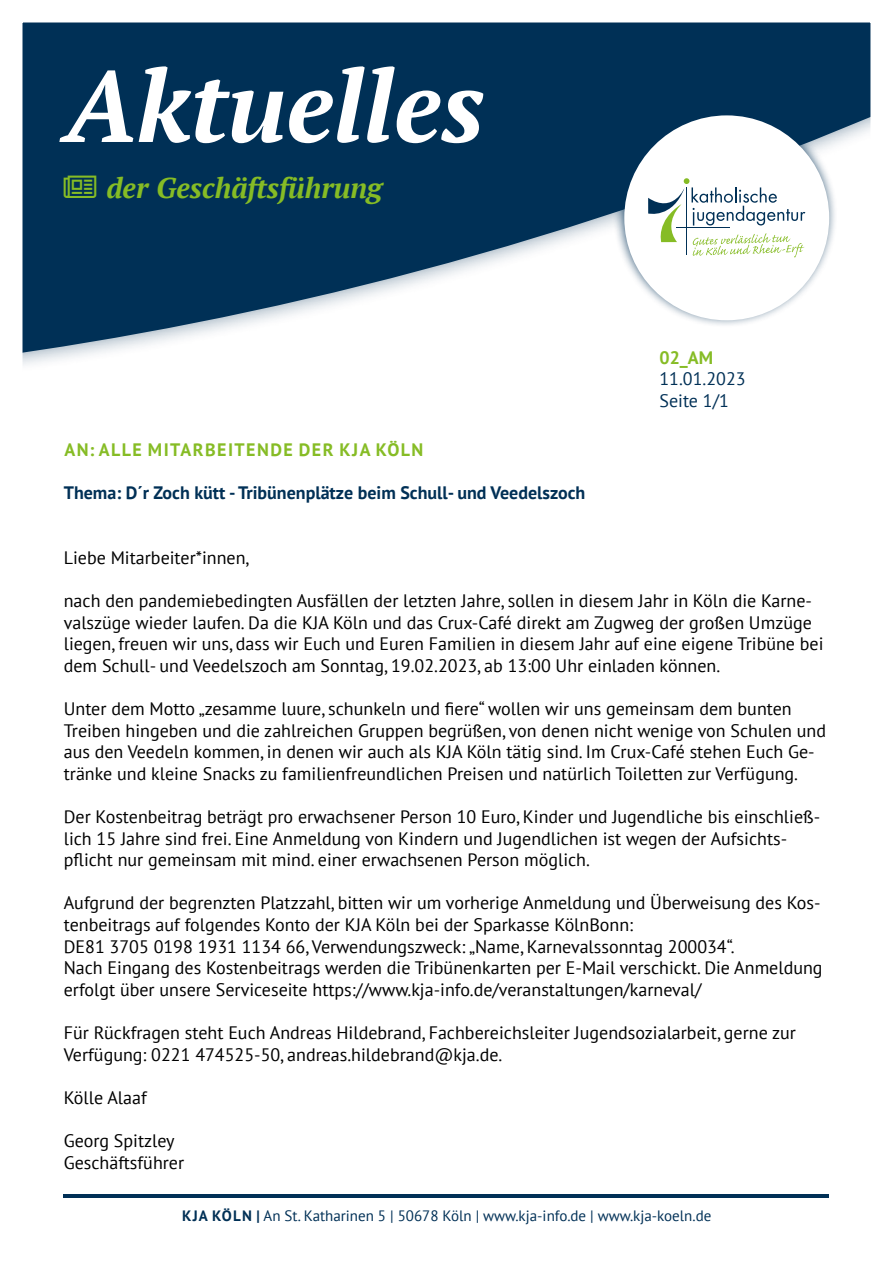
<style>
.page{position:relative;width:893px;height:1263px;background:#fff}
.page>*{position:absolute;margin:0;border:0;box-sizing:border-box;transform-origin:0 0}
.t1{font:italic 700 100.5px "PT Serif";color:#fff}
.t2{font:italic 700 28.5px "PT Serif";color:#86bc25}
.t3{font:18px/21.6px "PT Sans";color:#000}
.t4{font:700 18px "PT Sans";color:#003056}
.t5{font:700 18px "PT Sans";letter-spacing:.08em;color:#86bc25}
.t6{font:18px/21.6px "PT Sans";color:#003056}
.t7{font:15px "PT Sans";color:#003056}
.s1{font-weight:700}
</style>
<div class="page">
<svg style="left:23px;top:23px;width:847px;height:335px;fill:#003056"></svg>
<hr style="left:64px;top:1194px;width:765px;height:3px;background:#003056">
<div style="left:613px;top:102px;width:225px;height:225px;background:#003056;opacity:.75"></div>
<div style="left:624px;top:115px;width:205px;height:205px;background:#fff;border-radius:50%"></div>
<svg style="left:648px;top:178px;width:157px;height:79px"></svg>
<svg style="left:64px;top:175px;width:32px;height:22px"></svg>
<h1 class="t1" style="left:64px;top:40px;width:422px">Aktuelles</h1>
<h2 class="t2" style="left:106px;top:168px;width:277px">der Geschäftsführung</h2>
<p class="t5" style="left:65px;top:437px;width:360px">AN: ALLE MITARBEITENDE DER KJA KÖLN</p>
<p class="t4" style="left:64px;top:481px;width:523px">Thema: D´r Zoch kütt - Tribünenplätze beim Schull- und Veedelszoch</p>
<p class="t5" style="left:659px;top:345px;width:55px">02_AM</p>
<p class="t6" style="left:659px;top:368px;width:88px">11.01.2023<br>Seite 1/1</p>
<p class="t3" style="left:64px;top:546px;width:187px">Liebe Mitarbeiter*innen,</p>
<p class="t3" style="left:64px;top:589px;width:761px">nach den pandemiebedingten Ausfällen der letzten Jahre, sollen in diesem Jahr in Köln die Karne&shy;valszüge wieder laufen. Da die KJA Köln und das Crux-Café direkt am Zugweg der großen Umzüge liegen, freuen wir uns, dass wir Euch und Euren Familien in diesem Jahr auf eine eigene Tribüne bei dem Schull- und Veedelszoch am Sonntag, 19.02.2023, ab 13:00 Uhr einladen können.</p>
<p class="t3" style="left:64px;top:697px;width:764px">Unter dem Motto „zesamme luure, schunkeln und fiere“ wollen wir uns gemeinsam dem bunten Treiben hingeben und die zahlreichen Gruppen begrüßen, von denen nicht wenige von Schulen und aus den Veedeln kommen, in denen wir auch als KJA Köln tätig sind. Im Crux-Café stehen Euch Ge&shy;tränke und kleine Snacks zu familienfreundlichen Preisen und natürlich Toiletten zur Verfügung.</p>
<p class="t3" style="left:64px;top:805px;width:758px">Der Kostenbeitrag beträgt pro erwachsener Person 10 Euro, Kinder und Jugendliche bis einschließ&shy;lich 15 Jahre sind frei. Eine Anmeldung von Kindern und Jugendlichen ist wegen der Aufsichts&shy;pflicht nur gemeinsam mit mind. einer erwachsenen Person möglich.</p>
<p class="t3" style="left:64px;top:892px;width:760px">Aufgrund der begrenzten Platzzahl, bitten wir um vorherige Anmeldung und Überweisung des Kos&shy;tenbeitrags auf folgendes Konto der KJA Köln bei der Sparkasse KölnBonn:<br>DE81 3705 0198 1931 1134 66, Verwendungszweck: „Name, Karnevalssonntag 200034“.<br>Nach Eingang des Kostenbeitrags werden die Tribünenkarten per E-Mail verschickt. Die Anmeldung erfolgt über unsere Serviceseite https://www.kja-info.de/veranstaltungen/karneval/</p>
<p class="t3" style="left:64px;top:1021px;width:734px">Für Rückfragen steht Euch Andreas Hildebrand, Fachbereichsleiter Jugendsozialarbeit, gerne zur<br>Verfügung: 0221 474525-50, andreas.hildebrand@kja.de.</p>
<p class="t3" style="left:64px;top:1086px;width:85px">Kölle Alaaf</p>
<p class="t3" style="left:64px;top:1129px;width:122px">Georg Spitzley<br>Geschäftsführer</p>
<p class="t7" style="left:182px;top:1206px;width:531px"><span class="s1">KJA KÖLN |</span> An St. Katharinen 5 | 50678 Köln | www.kja-info.de | www.kja-koeln.de</p>
</div>
